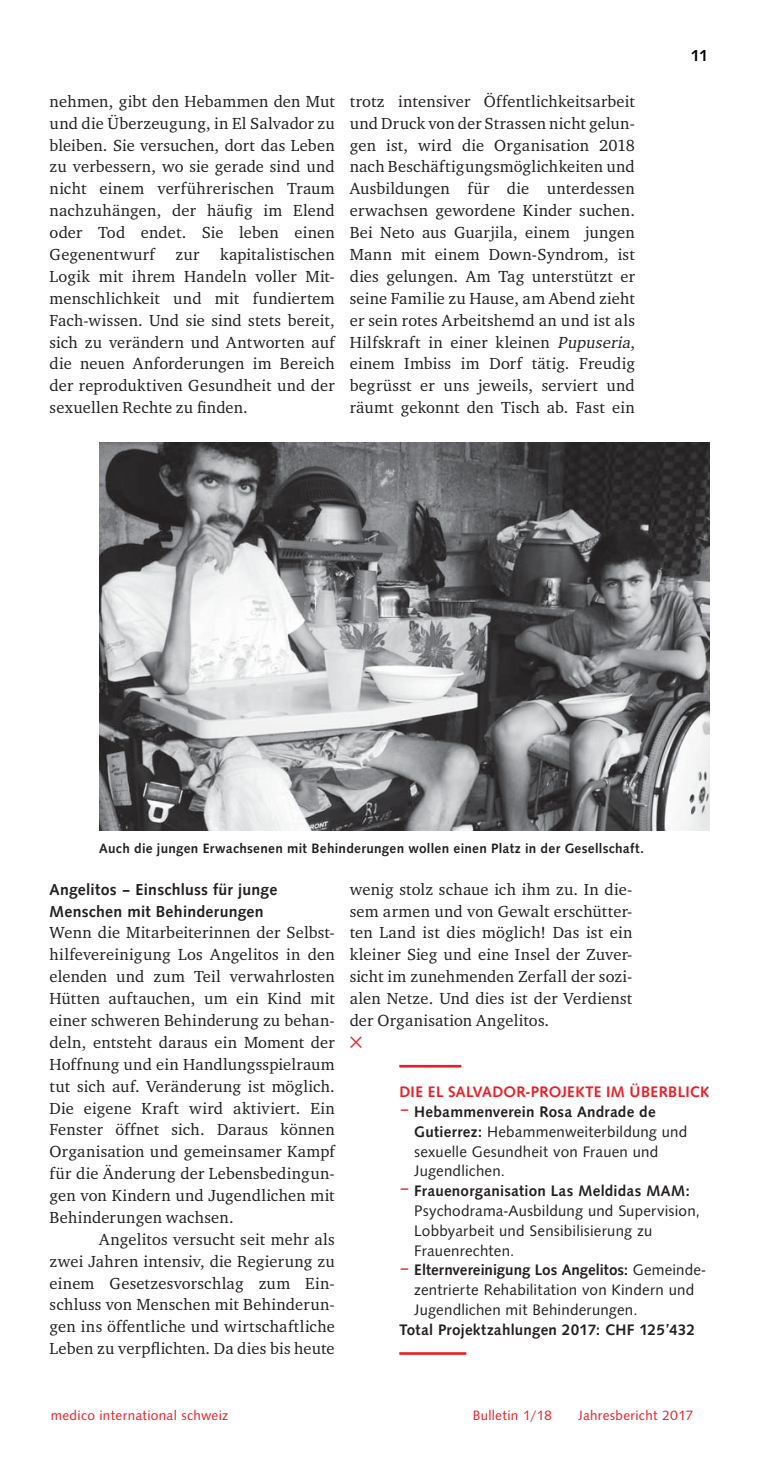
<style>
.page{position:relative;width:759px;height:1469px;background:#fff}
.page>*{position:absolute;margin:0;border:0;box-sizing:border-box;transform-origin:0 0}
.t1{font:16.45px/21.9px "Charter ITC";letter-spacing:.015em;color:#231f20;text-align:justify}
.t2{font:500 16.45px/21.9px "Syntax";letter-spacing:.015em;color:#231f20}
.t3{font:500 16.45px "Syntax";color:#000}
.t4{font:15.75px/19.8px "Syntax";letter-spacing:.015em;color:#231f20}
.t5{font:500 15.75px "Syntax";letter-spacing:.015em;color:#231f20}
.t6{font:500 15.75px "Syntax";letter-spacing:.025em;color:#ed1c24}
.t7{font:500 14px "Syntax";letter-spacing:.02em;color:#231f20}
.t8{font:14px "Syntax";letter-spacing:.025em;color:#ed1c24}
.s1{font-style:italic}
.s2{font-size:19.25px;color:#ed1c24}
.s3{font-weight:500}
</style>
<div class="page">
<hr style="left:399px;top:1064px;width:62px;height:3px;background:#ed1c24">
<hr style="left:399px;top:1352px;width:67px;height:2px;background:#ed1c24">
<img style="left:99px;top:443px;width:610px;height:387px">
<p class="t1" style="left:50px;top:91px;width:287px">nehmen, gibt den Hebammen den Mut und die Überzeugung, in El Salvador zu bleiben. Sie versuchen, dort das Leben zu verbessern, wo sie gerade sind und nicht einem verführerischen Traum nachzuhängen, der häufig im Elend oder Tod endet. Sie leben einen Gegenentwurf</p>
<p class="t1" style="left:50px;top:244px;width:287px;text-indent:171px">kapitalistischen Logik mit ihrem Handeln voller Mit&shy;menschlichkeit und mit fundiertem Fach-wissen. Und sie sind stets bereit, sich zu verändern und Antworten auf die neuen Anforderungen im Bereich der reproduktiven Gesundheit und der sexuellen Rechte zu finden.</p>
<p class="t1" style="left:176px;top:244px;width:25px">zur</p>
<p class="t1" style="left:350px;top:91px;width:287px">trotz intensiver Öffentlichkeitsarbeit und Druck von der Strassen nicht gelun&shy;gen ist, wird die Organisation 2018 nach Beschäftigungsmöglichkeiten und Ausbildungen für die unterdessen erwachsen gewordene Kinder suchen.<br>Bei Neto aus Guarjila, einem jungen Mann mit einem Down-Syndrom, ist dies gelungen. Am Tag unterstützt er seine Familie zu Hause, am Abend zieht er sein rotes Arbeitshemd an und ist als Hilfskraft in einer kleinen <span class="s1">Pupuseria</span>, einem Imbiss im Dorf tätig. Freudig begrüsst er uns jeweils, serviert und räumt gekonnt den Tisch ab. Fast ein</p>
<p class="t3" style="left:691px;top:47px;width:19px">11</p>
<p class="t7" style="left:99px;top:841px;width:547px">Auch die jungen Erwachsenen mit Behinderungen wollen einen Platz in der Gesellschaft.</p>
<p class="t2" style="left:50px;top:878px;width:229px">Angelitos – Einschluss für junge<br>Menschen mit Behinderungen</p>
<p class="t1" style="left:50px;top:922px;width:287px">Wenn die Mitarbeiterinnen der Selbst&shy;hilfevereinigung Los Angelitos in den elenden und zum Teil verwahrlosten Hütten auftauchen, um ein Kind mit einer schweren Behinderung zu behan&shy;deln, entsteht daraus ein Moment der Hoffnung und ein Handlungsspielraum tut sich auf. Veränderung ist möglich.<br>Die eigene Kraft wird aktiviert. Ein Fenster öffnet sich. Daraus können Organisation und gemeinsamer Kampf für die Änderung der Lebensbedingun&shy;gen von Kindern und Jugendlichen mit Behinderungen wachsen.</p>
<p class="t1" style="left:50px;top:1228px;width:287px;text-indent:50px">Angelitos versucht seit mehr als zwei Jahren intensiv, die Regierung zu einem Gesetzesvorschlag zum Ein&shy;schluss von Menschen mit Behinderun&shy;gen ins öffentliche und wirtschaftliche Leben zu verpflichten. Da dies bis heute</p>
<p class="t1" style="left:350px;top:878px;width:284px">wenig stolz schaue ich ihm zu. In die&shy;sem armen und von Gewalt erschütter&shy;ten Land ist dies möglich! Das ist ein kleiner Sieg und eine Insel der Zuver&shy;sicht im zunehmenden Zerfall der sozi&shy;alen Netze. Und dies ist der Verdienst der Organisation Angelitos.</p>
<p class="t6" style="left:399px;top:1084px;width:311px">DIE EL SALVADOR-PROJEKTE IM ÜBERBLICK</p>
<p class="t4" style="left:414px;top:1102px;width:275px;text-indent:-15px"><span class="s2">–</span> <span class="s3">Hebammenverein Rosa Andrade de<br>Gutierrez:</span> Hebammenweiterbildung und sexuelle Gesundheit von Frauen und<br>Jugendlichen.</p>
<p class="t4" style="left:414px;top:1181px;width:287px;text-indent:-15px"><span class="s2">–</span> <span class="s3">Frauenorganisation Las Meldidas MAM:<br></span>Psychodrama-Ausbildung und Supervision, Lobbyarbeit und Sensibilisierung zu Frauenrechten.</p>
<p class="t4" style="left:414px;top:1260px;width:293px;text-indent:-15px"><span class="s2">–</span> <span class="s3">Elternvereinigung Los Angelitos:</span> Gemeinde&shy;zentrierte Rehabilitation von Kindern und<br>Jugendlichen mit Behinderungen.</p>
<p class="t5" style="left:399px;top:1321px;width:297px">Total Projektzahlungen 2017: CHF 125’432</p>
<p class="t8" style="left:51px;top:1408px;width:179px">medico international schweiz</p>
<p class="t8" style="left:473px;top:1408px;width:81px">Bulletin 1/18</p>
<p class="t8" style="left:578px;top:1408px;width:117px">Jahresbericht 2017</p>
</div>
